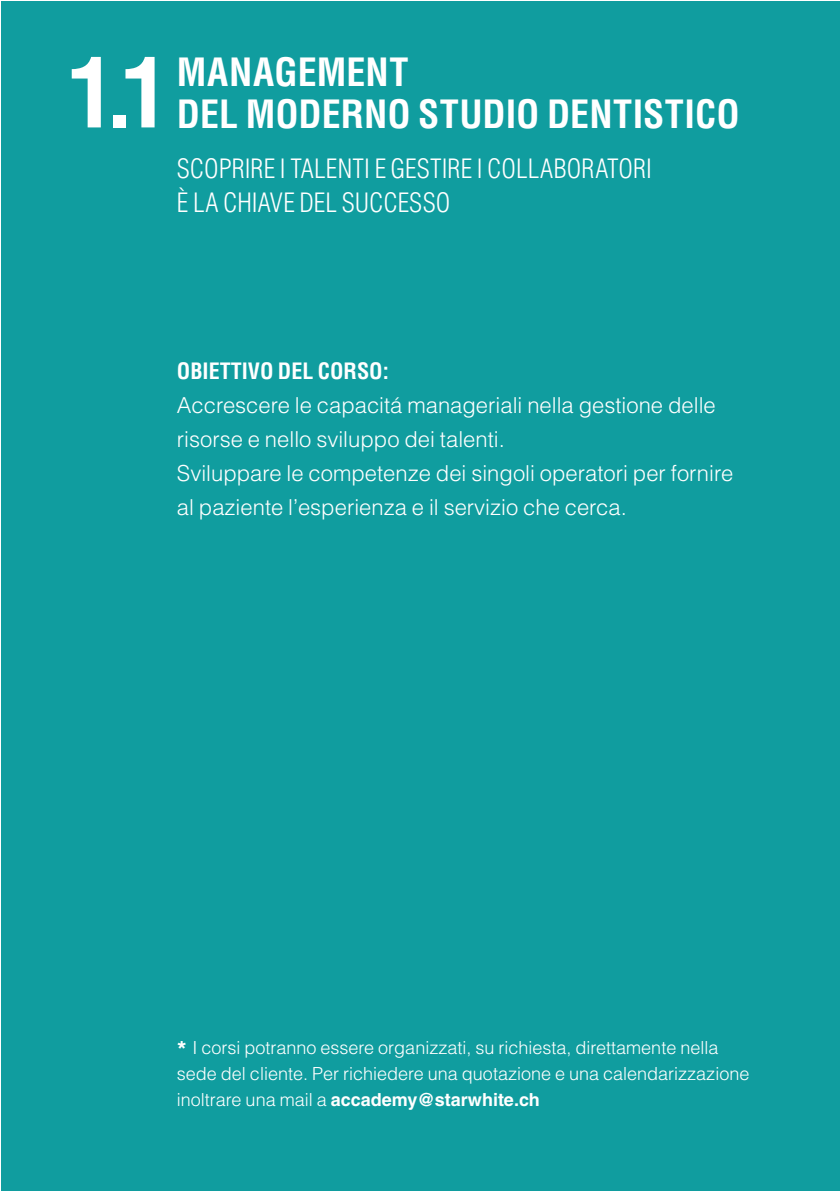
<style>
.page{position:relative;width:840px;height:1191px;background:#fff}
.page>*{position:absolute;margin:0;border:0;box-sizing:border-box;transform-origin:0 0}
.t1{font:700 condensed 94px "Helvetica LT Std";color:#fff}
.t2{font:700 condensed 38px/42px "Helvetica LT Std";letter-spacing:.005em;color:#fff}
.t3{font:300 condensed 26px/34px "Helvetica LT Std";letter-spacing:.005em;color:#fff}
.t4{font:300 22px/34px "Helvetica LT Std";color:#fff}
.t5{font:700 condensed 22px "Helvetica LT Std";color:#fff}
.t6{font:300 18px/26px "Helvetica LT Std";color:#fff}
.s1{font-weight:900}
.s2{font-weight:700}
</style>
<div class="page">
<div style="left:1px;top:1px;width:838px;height:1190px;background:#109d9f"></div>
<h1 class="t1" style="left:68px;top:34px;width:102px">1.1</h1>
<h2 class="t2" style="left:177px;top:51px;width:564px">MANAGEMENT<br>DEL MODERNO STUDIO DENTISTICO</h2>
<p class="t3" style="left:177px;top:152px;width:476px">SCOPRIRE I TALENTI E GESTIRE I COLLABORATORI<br>È LA CHIAVE DEL SUCCESSO</p>
<p class="t5" style="left:177px;top:357px;width:213px">OBIETTIVO DEL CORSO:</p>
<p class="t4" style="left:177px;top:388px;width:557px">Accrescere le capacitá manageriali nella gestione delle risorse e nello sviluppo dei talenti.<br>Sviluppare le competenze dei singoli operatori per fornire al paziente l’esperienza e il servizio che cerca.</p>
<p class="t6" style="left:177px;top:1034px;width:573px"><span class="s1">*</span> I corsi potranno essere organizzati, su richiesta, direttamente nella sede del cliente. Per richiedere una quotazione e una calendarizzazione inoltrare una mail a <span class="s2">accademy@starwhite.ch</span></p>
</div>
